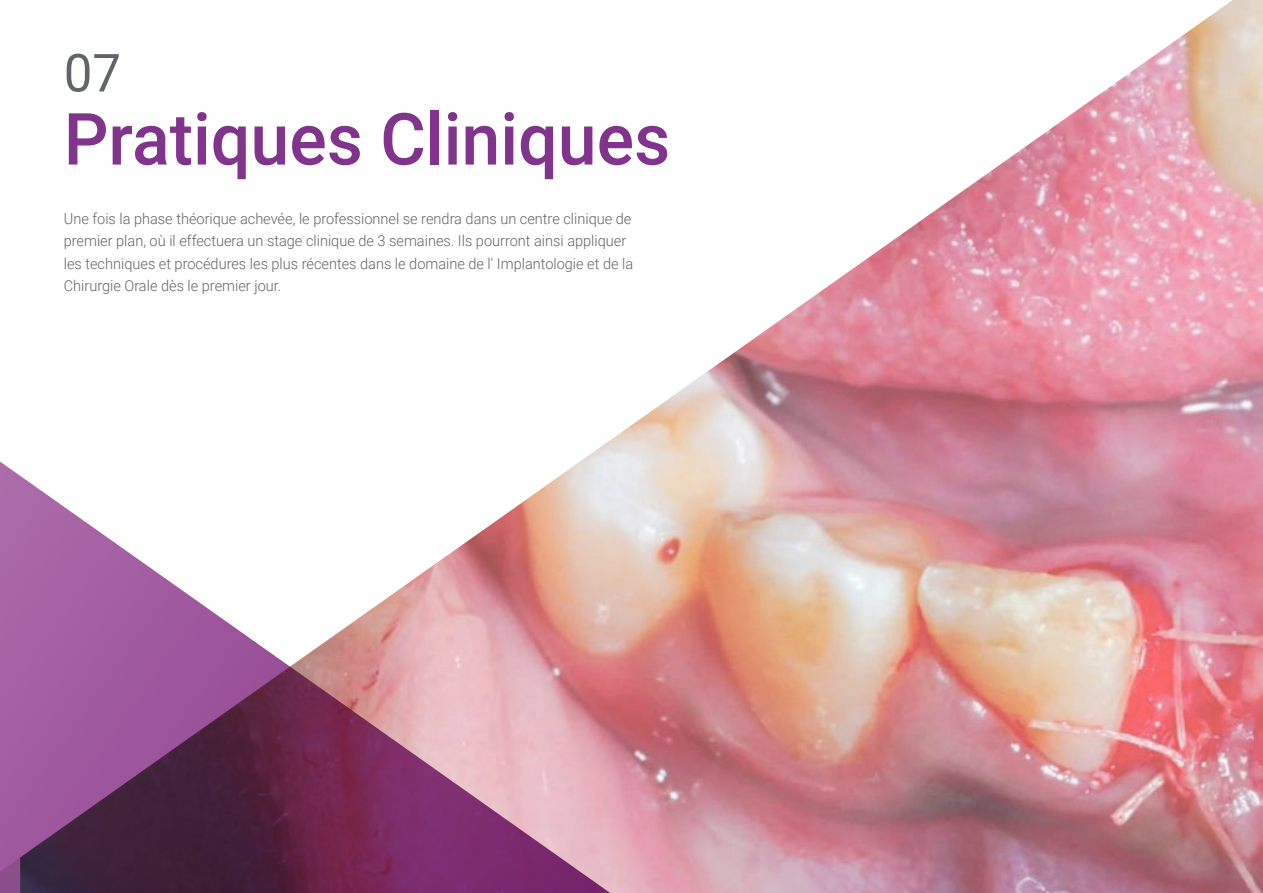
<style>
.page{position:relative;width:1263px;height:893px;background:#fff}
.page>*{position:absolute;margin:0;border:0;box-sizing:border-box;transform-origin:0 0}
.t1{font:500 72px "Roboto";color:#80348b}
.t2{font:52.5px "Roboto";color:#61646a}
.t3{font:300 15px/22.5px "Roboto";color:#61646a}
</style>
<div class="page">
<img style="left:602px;top:0;width:661px;height:893px">
<svg style="left:0;top:446px;width:640px;height:447px"></svg>
<h2 class="t2" style="left:64px;top:36px;width:59px">07</h2>
<h1 class="t1" style="left:64px;top:89px;width:608px">Pratiques Cliniques</h1>
<p class="t3" style="left:64px;top:207px;width:571px">Une fois la phase théorique achevée, le professionnel se rendra dans un centre clinique de premier plan, où il effectuera un stage clinique de 3 semaines. Ils pourront ainsi appliquer les techniques et procédures les plus récentes dans le domaine de l' Implantologie et de la Chirurgie Orale dès le premier jour.</p>
</div>
